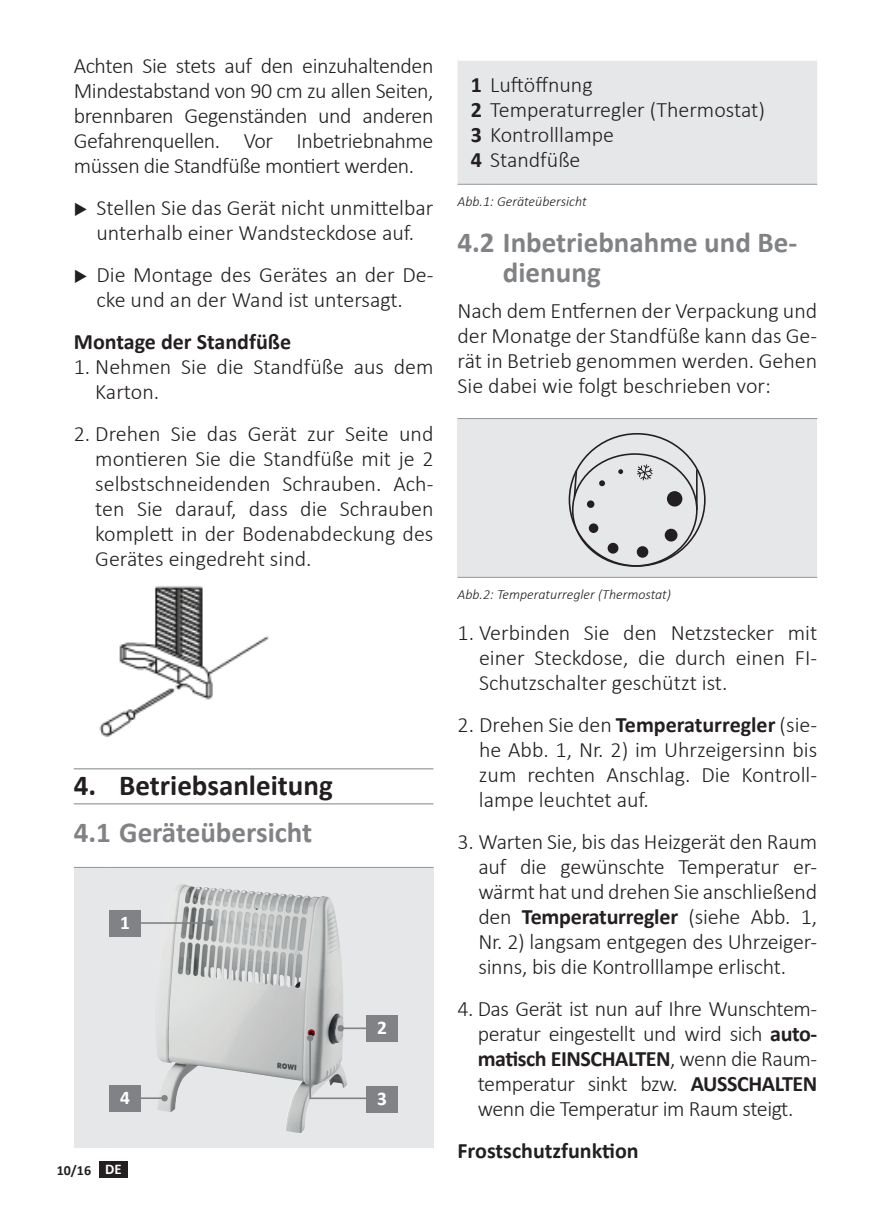
<style>
.page{position:relative;width:874px;height:1225px;background:#fff}
.page>*{position:absolute;margin:0;border:0;box-sizing:border-box;transform-origin:0 0}
.t1{font:700 29px/30px "Calibri";color:#808285}
.t2{font:700 29px "Calibri";color:#231f20}
.t3{font:300 22px/25px "Calibri";color:#231f20;text-align:justify}
.t4{font:700 22px "Calibri";color:#231f20}
.t5{font:700 19.4px "Calibri";color:#fff}
.t6{font:italic 300 14px "Calibri";color:#231f20}
.t7{font:700 14px "Calibri";color:#231f20}
.s1{font-size:14.8px;color:#fff}
.s2{font-weight:700}
</style>
<div class="page">
<div style="left:99px;top:1161px;width:29px;height:16px;background:#231f20"></div>
<hr style="left:74px;top:768px;width:359px;height:1px;background:#808285">
<hr style="left:74px;top:803px;width:359px;height:1px;background:#808285">
<div style="left:74px;top:867px;width:359px;height:283px;background:#e6e7e9"></div>
<hr style="left:74px;top:1148px;width:32px;height:4px;background:#fff">
<hr style="left:106px;top:1148px;width:327px;height:4px;background:#fff">
<hr style="left:74px;top:867px;width:32px;height:1px;background:#939598">
<hr style="left:106px;top:867px;width:327px;height:1px;background:#939598">
<div style="left:366px;top:1085px;width:31px;height:27px;background:#808285"></div>
<img style="left:156px;top:884px;width:191px;height:249px">
<svg style="left:308px;top:1036px;width:64px;height:64px"></svg>
<div style="left:307px;top:1034px;width:6px;height:7px;background:#808285;border-radius:50%"></div>
<hr style="left:119px;top:922px;width:91px;height:2px;background:#808285">
<div style="left:207px;top:919px;width:6px;height:7px;background:#808285;border-radius:50%"></div>
<div style="left:109px;top:1084px;width:32px;height:27px;background:#808285"></div>
<div style="left:109px;top:909px;width:32px;height:27px;background:#808285"></div>
<div style="left:366px;top:1015px;width:31px;height:26px;background:#808285"></div>
<hr style="left:340px;top:1027px;width:28px;height:2px;background:#808285">
<div style="left:337px;top:1025px;width:7px;height:6px;background:#808285;border-radius:50%"></div>
<hr style="left:136px;top:1097px;width:28px;height:2px;background:#808285">
<div style="left:161px;top:1095px;width:7px;height:6px;background:#808285;border-radius:50%"></div>
<div style="left:457px;top:61px;width:359px;height:123px;background:#e6e7e9"></div>
<hr style="left:457px;top:184px;width:33px;height:1px;background:#939598">
<hr style="left:490px;top:184px;width:326px;height:1px;background:#939598">
<div style="left:457px;top:418px;width:359px;height:159px;background:#e6e7e9"></div>
<hr style="left:457px;top:418px;width:359px;height:1px;background:#939598">
<hr style="left:457px;top:577px;width:359px;height:1px;background:#939598">
<svg style="left:572px;top:469px;width:6px;height:29px"></svg>
<hr style="left:695px;top:470px;width:2px;height:40px;background:#231f20">
<svg style="left:618px;top:469px;width:4px;height:5px"></svg>
<svg style="left:599px;top:480px;width:5px;height:6px"></svg>
<div style="left:586px;top:500px;width:8px;height:8px;background:#231f20;border-radius:50%"></div>
<div style="left:588px;top:523px;width:10px;height:10px;background:#231f20;border-radius:50%"></div>
<div style="left:607px;top:543px;width:11px;height:10px;background:#231f20;border-radius:50%"></div>
<div style="left:636px;top:546px;width:12px;height:12px;background:#231f20;border-radius:50%"></div>
<div style="left:664px;top:529px;width:13px;height:12px;background:#231f20;border-radius:50%"></div>
<div style="left:666px;top:491px;width:16px;height:15px;background:#231f20;border-radius:50%"></div>
<svg style="left:637px;top:464px;width:15px;height:17px"></svg>
<img style="left:99px;top:586px;width:170px;height:151px">
<p class="t3" style="left:74px;top:53px;width:361px">Achten Sie stets auf den einzuhaltenden Mindestabstand von 90 cm zu allen Seiten, brennbaren Gegenständen und anderen Gefahrenquellen. Vor Inbetriebnahme müssen die Standfüße montiert werden.</p>
<p class="t3" style="left:96px;top:195px;width:338px">Stellen Sie das Gerät nicht unmittelbar unterhalb einer Wandsteckdose auf.</p>
<p class="t3" style="left:96px;top:262px;width:338px">Die Montage des Gerätes an der De&shy;cke und an der Wand ist untersagt.</p>
<p class="t4" style="left:74px;top:326px;width:219px">Montage der Standfüße</p>
<p class="t3" style="left:95px;top:354px;width:339px;text-indent:-22px">1. Nehmen Sie die Standfüße aus dem<br>Karton.</p>
<p class="t3" style="left:95px;top:421px;width:339px;text-indent:-21px">2. Drehen Sie das Gerät zur Seite und montieren Sie die Standfüße mit je 2 selbstschneidenden Schrauben. Ach&shy;ten Sie darauf, dass die Schrauben komplett in der Bodenabdeckung des Gerätes eingedreht sind.</p>
<h1 class="t2" style="left:74px;top:764px;width:260px">4. Betriebsanleitung</h1>
<h1 class="t1" style="left:74px;top:817px;width:240px">4.1 Geräteübersicht</h1>
<p class="t5" style="left:120px;top:909px;width:11px">1</p>
<p class="t5" style="left:377px;top:1014px;width:11px">2</p>
<p class="t5" style="left:120px;top:1084px;width:11px">4</p>
<p class="t5" style="left:377px;top:1085px;width:11px">3</p>
<p class="t7" style="left:57px;top:1160px;width:66px">10/16 <span class="s1">DE</span></p>
<p class="t3" style="left:470px;top:72px;width:295px;text-align:left"><span class="s2">1</span> Luftöffnung<br><span class="s2">2</span> Temperaturregler (Thermostat)<br><span class="s2">3</span> Kontrolllampe<br><span class="s2">4</span> Standfüße</p>
<p class="t6" style="left:457px;top:193px;width:131px">Abb.1: Geräteübersicht</p>
<h1 class="t1" style="left:502px;top:227px;width:296px;text-indent:-45px">4.2 Inbetriebnahme und Be&shy;dienung</h1>
<p class="t3" style="left:457px;top:298px;width:361px">Nach dem Entfernen der Verpackung und der Monatge der Standfüße kann das Ge&shy;rät in Betrieb genommen werden. Gehen Sie dabei wie folgt beschrieben vor:</p>
<p class="t6" style="left:457px;top:586px;width:215px">Abb.2: Temperaturregler (Thermostat)</p>
<p class="t3" style="left:479px;top:619px;width:339px;text-indent:-21px">1. Verbinden Sie den Netzstecker mit einer Steckdose, die durch einen FI-Schutzschalter geschützt ist.</p>
<p class="t3" style="left:478px;top:711px;width:339px;text-indent:-21px">2. Drehen Sie den <span class="s2">Temperaturregler</span> (sie&shy;he Abb. 1, Nr. 2) im Uhrzeigersinn bis zum rechten Anschlag. Die Kontroll&shy;lampe leuchtet auf.</p>
<p class="t3" style="left:478px;top:828px;width:340px;text-indent:-21px">3. Warten Sie, bis das Heizgerät den Raum auf die gewünschte Temperatur er&shy;wärmt hat und drehen Sie anschließend den <span class="s2">Temperaturregler</span> (siehe Abb. 1, Nr. 2) langsam entgegen des Uhrzeiger&shy;sinns, bis die Kontrolllampe erlischt.</p>
<p class="t3" style="left:477px;top:995px;width:341px;text-indent:-20px">4. Das Gerät ist nun auf Ihre Wunschtem&shy;peratur eingestellt und wird sich <span class="s2">auto&shy;matisch EINSCHALTEN</span>, wenn die Raum&shy;temperatur sinkt bzw. <span class="s2">AUSSCHALTEN </span>wenn die Temperatur im Raum steigt.</p>
<p class="t4" style="left:457px;top:1135px;width:183px">Frostschutzfunktion</p>
</div>
